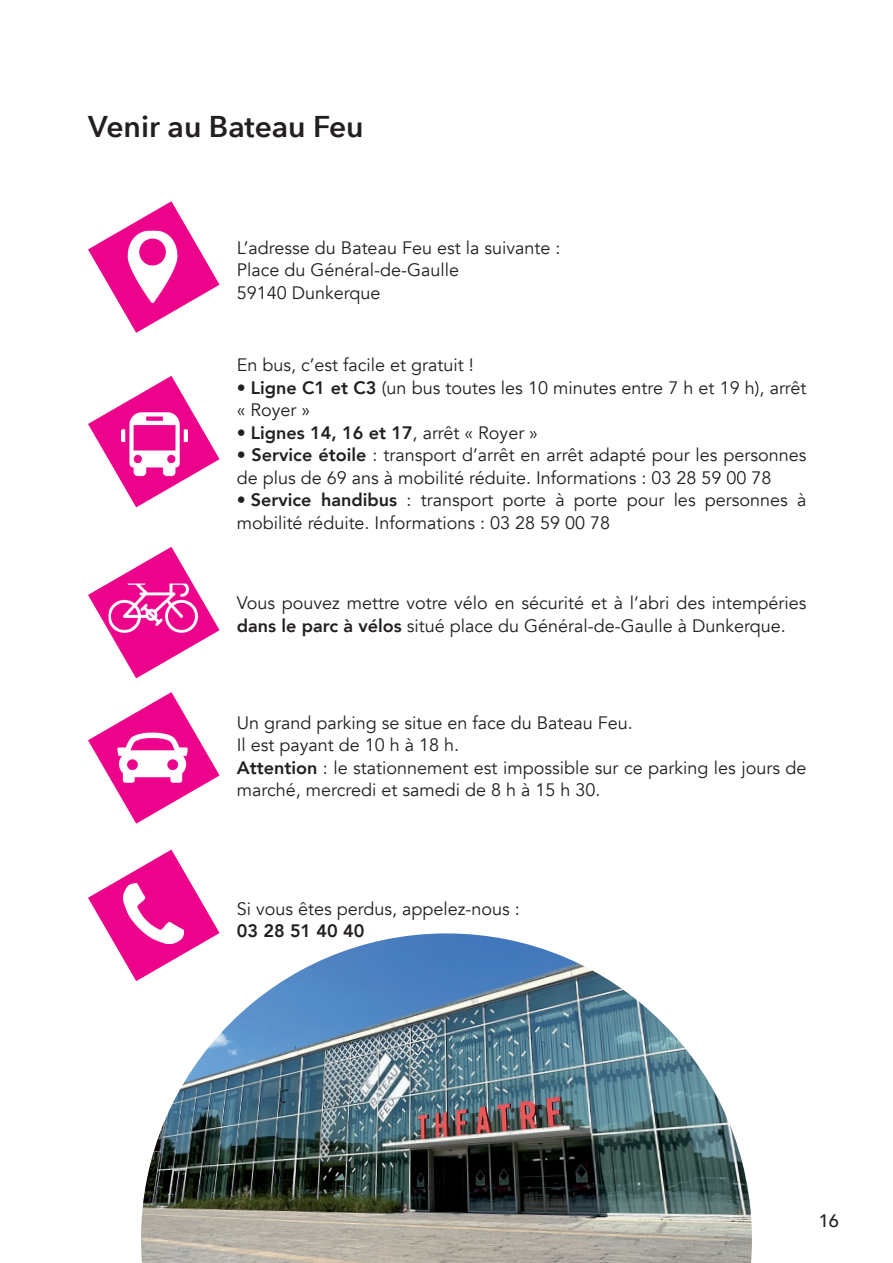
<style>
.page{position:relative;width:893px;height:1263px;background:#fff}
.page>*{position:absolute;margin:0;border:0;box-sizing:border-box;transform-origin:0 0}
.t1{font:600 30px "Avenir Next";color:#231f20}
.t2{font:18px/22.5px "Avenir";color:#231f20}
.t3{font:800 18px "Avenir";color:#231f20}
.t4{font:500 18px "Avenir";color:#231f20}
.s1{font-weight:800}
.s2{font-weight:400}
.s3{color:#fff}
</style>
<div class="page">
<svg style="left:88px;top:201px;width:132px;height:132px"></svg>
<img style="left:116px;top:231px;width:73px;height:72px">
<svg style="left:88px;top:376px;width:132px;height:131px"></svg>
<img style="left:121px;top:411px;width:67px;height:66px">
<svg style="left:88px;top:692px;width:132px;height:132px"></svg>
<img style="left:117px;top:722px;width:71px;height:71px">
<svg style="left:88px;top:850px;width:132px;height:131px"></svg>
<img style="left:123px;top:883px;width:61px;height:60px">
<img style="left:141px;top:933px;width:611px;height:330px">
<svg style="left:88px;top:547px;width:132px;height:93px"></svg>
<img style="left:109px;top:583px;width:94px;height:95px">
<h1 class="t1" style="left:88px;top:101px;width:277px">Venir au Bateau Feu</h1>
<p class="t2" style="left:237px;top:237px;width:325px">L’adresse du Bateau Feu est la suivante :<br>Place du Général-de-Gaulle<br>59140 Dunkerque</p>
<p class="t2" style="left:237px;top:354px;width:238px">En bus, c’est facile et gratuit !</p>
<p class="t2" style="left:237px;top:377px;width:571px">• <span class="s1">Ligne C1 et C3</span> (un bus toutes les 10 minutes entre 7 h et 19 h), arrêt « Royer »</p>
<p class="t3" style="left:237px;top:419px;width:303px"><span class="s2">•</span> Lignes 14, 16 et 17<span class="s2">, arrêt « Royer »</span></p>
<p class="t2" style="left:237px;top:444px;width:571px">• <span class="s1">Service étoile</span> : transport d’arrêt en arrêt adapté pour les personnes de plus de 69 ans à mobilité réduite. Informations : 03 28 59 00 78</p>
<p class="t2" style="left:237px;top:489px;width:571px">•<span class="s3">.</span><span class="s1">Service handibus</span> : transport porte à porte pour les personnes à mobilité réduite. Informations : 03 28 59 00 78</p>
<p class="t2" style="left:237px;top:592px;width:571px">Vous pouvez mettre votre vélo en sécurité et à l’abri des intempéries <span class="s1">dans le parc à vélos</span> situé place du Général-de-Gaulle à Dunkerque.</p>
<p class="t2" style="left:237px;top:711px;width:571px">Un grand parking se situe en face du Bateau Feu.<br>Il est payant de 10 h à 18 h.<br><span class="s1">Attention</span> : le stationnement est impossible sur ce parking les jours de marché, mercredi et samedi de 8 h à 15 h 30.</p>
<p class="t2" style="left:237px;top:897px;width:285px">Si vous êtes perdus, appelez-nous :</p>
<p class="t3" style="left:237px;top:917px;width:129px">03 28 51 40 40</p>
<p class="t4" style="left:819px;top:1205px;width:22px">16</p>
</div>
